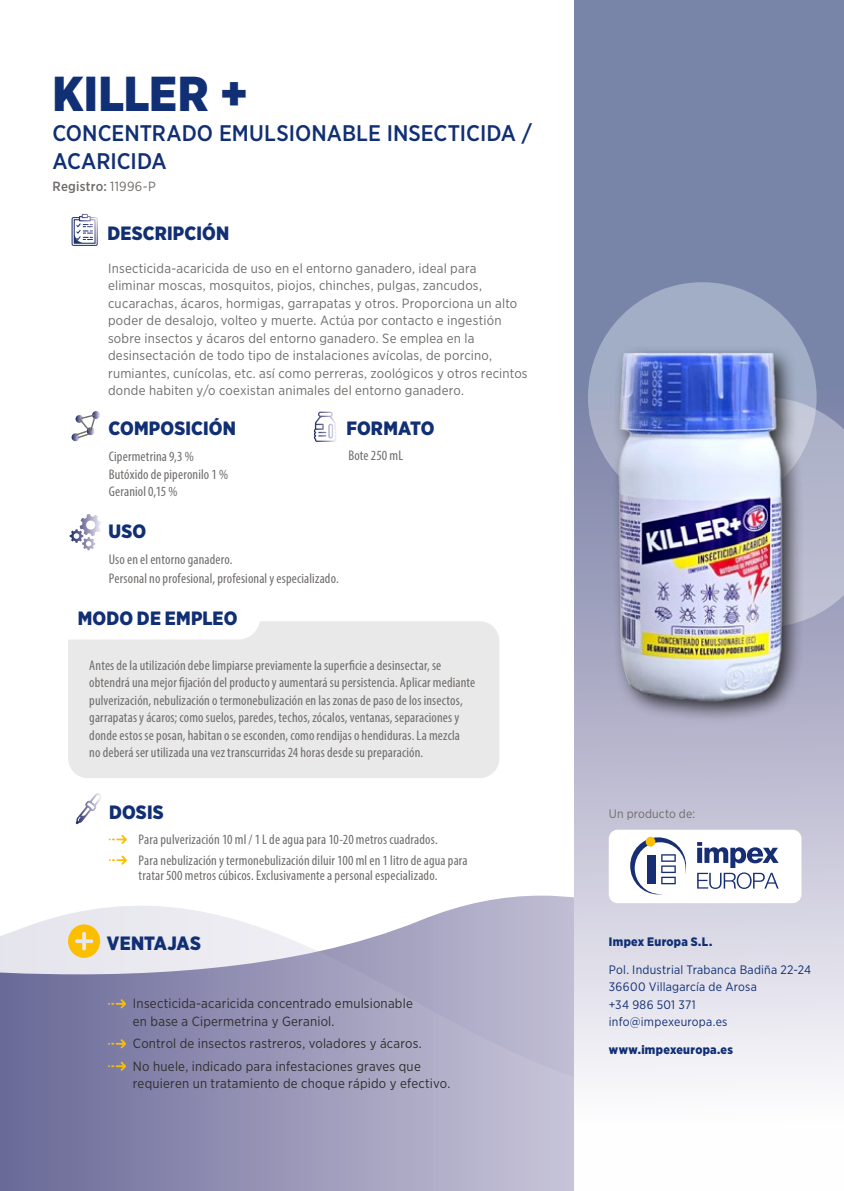
<style>
.page{position:relative;width:844px;height:1191px;background:#fff}
.page>*{position:absolute;margin:0;border:0;box-sizing:border-box;transform-origin:0 0}
.t1{font:900 49px "Gotham Narrow";color:#112f74}
.t2{font:500 22.57px/28.2px "Gotham Narrow";color:#112f74}
.t3{font:900 19.25px "Gotham Narrow";letter-spacing:.01em;color:#112f74}
.Basic{font:condensed 14px/17.5px "Myriad Pro";letter-spacing:.01em;color:#6f6c6a}
.Basic-2{font:13.3px/17.5px "Gotham Narrow";letter-spacing:.015em;color:#6f6c6a}
.Basic-3{font:13.3px/17.5px "Gotham Narrow";letter-spacing:.015em;color:#2e2e2b}
.Basic-4{font:500 13.3px "Gotham Narrow";letter-spacing:.02em;color:#6f6c6a}
.t4{font:12.25px "Gotham Narrow";letter-spacing:.02em;color:#112f74}
.t5{font:900 12.25px "Gotham Narrow";letter-spacing:.025em;color:#112f74}
.t6{font:12.25px "Gotham Narrow";letter-spacing:.01em;color:#6f6c6a}
.s1{font-weight:400}
</style>
<div class="page">
<svg style="left:0;top:904px;width:574px;height:287px;background:#a7a5c1"></svg>
<svg style="left:574px;top:0;width:269px;height:1081px;background:#a7acc5"></svg>
<svg style="left:68px;top:924px;width:32px;height:34px"></svg>
<div style="left:608px;top:829px;width:193px;height:74px;background:#fff;border-radius:9px"></div>
<div style="left:587px;top:282px;width:229px;height:230px;background:#a1aec5;border-radius:50%"></div>
<svg style="left:314px;top:411px;width:22px;height:31px"></svg>
<svg style="left:72px;top:214px;width:26px;height:32px"></svg>
<svg style="left:70px;top:514px;width:31px;height:36px"></svg>
<svg style="left:76px;top:793px;width:25px;height:31px"></svg>
<div style="left:68px;top:621px;width:431px;height:157px;background:#e9e9e9;border-radius:20px"></div>
<div style="left:45px;top:596px;width:214px;height:42px;background:#fff;border-radius:21px"></div>
<div style="left:44px;top:595px;width:216px;height:44px;border:2px solid #fff;border-radius:21px"></div>
<svg style="left:72px;top:411px;width:28px;height:30px"></svg>
<svg style="left:108px;top:999px;width:18px;height:9px"></svg>
<svg style="left:108px;top:1039px;width:18px;height:9px"></svg>
<svg style="left:108px;top:1061px;width:18px;height:9px"></svg>
<svg style="left:109px;top:835px;width:18px;height:9px"></svg>
<svg style="left:109px;top:855px;width:18px;height:9px"></svg>
<svg style="left:630px;top:837px;width:56px;height:57px"></svg>
<svg style="left:645px;top:836px;width:10px;height:10px"></svg>
<svg style="left:697px;top:842px;width:81px;height:47px"></svg>
<img style="left:574px;top:327px;width:266px;height:396px">
<p class="t1" style="left:52px;top:62px;width:197px">KILLER +</p>
<p class="t2" style="left:52px;top:118px;width:481px">CONCENTRADO EMULSIONABLE INSECTICIDA /<br>ACARICIDA</p>
<p class="Basic-4" style="left:52px;top:178px;width:105px">Registro: <span class="s1">11996-P</span></p>
<p class="t3" style="left:107px;top:221px;width:123px">DESCRIPCIÓN</p>
<p class="Basic-2" style="left:108px;top:259px;width:421px">Insecticida-acaricida de uso en el entorno ganadero, ideal para<br>eliminar moscas, mosquitos, piojos, chinches, pulgas, zancudos, cucarachas, ácaros, hormigas, garrapatas y otros. Proporciona un alto poder de desalojo, volteo y muerte. Actúa por contacto e ingestión sobre insectos y ácaros del entorno ganadero. Se emplea en la desinsectación de todo tipo de instalaciones avícolas, de porcino, rumiantes, cunícolas, etc. así como perreras, zoológicos y otros recintos donde habiten y/o coexistan animales del entorno ganadero.</p>
<p class="t3" style="left:108px;top:415px;width:129px">COMPOSICIÓN</p>
<p class="t3" style="left:346px;top:415px;width:89px">FORMATO</p>
<p class="Basic" style="left:348px;top:447px;width:56px">Bote 250 mL</p>
<p class="Basic" style="left:109px;top:447px;width:86px">Cipermetrina 9,3 %</p>
<p class="Basic" style="left:109px;top:465px;width:121px">Butóxido de piperonilo 1 %</p>
<p class="Basic" style="left:109px;top:482px;width:70px">Geraniol 0,15 %</p>
<p class="t3" style="left:108px;top:518px;width:39px">USO</p>
<p class="Basic" style="left:109px;top:551px;width:125px">Uso en el entorno ganadero.</p>
<p class="Basic" style="left:109px;top:570px;width:231px">Personal no profesional, profesional y especializado.</p>
<p class="t3" style="left:78px;top:605px;width:161px">MODO DE EMPLEO</p>
<p class="Basic" style="left:89px;top:656px;width:387px">Antes de la utilización debe limpiarse previamente la superficie a desinsectar, se obtendrá una mejor fijación del producto y aumentará su persistencia. Aplicar mediante pulverización, nebulización o termonebulización en las zonas de paso de los insectos, garrapatas y ácaros; como suelos, paredes, techos, zócalos, ventanas, separaciones y donde estos se posan, habitan o se esconden, como rendijas o hendiduras. La mezcla<br>no deberá ser utilizada una vez transcurridas 24 horas desde su preparación.</p>
<p class="t3" style="left:109px;top:799px;width:56px">DOSIS</p>
<p class="Basic" style="left:139px;top:830px;width:300px">Para pulverización 10 ml / 1 L de agua para 10-20 metros cuadrados.</p>
<p class="Basic" style="left:139px;top:852px;width:330px;line-height:15.8px">Para nebulización y termonebulización diluir 100 ml en 1 litro de agua para tratar 500 metros cúbicos. Exclusivamente a personal especializado.</p>
<p class="t3" style="left:107px;top:930px;width:95px">VENTAJAS</p>
<p class="Basic-3" style="left:133px;top:994px;width:281px">Insecticida-acaricida concentrado emulsionable en base a Cipermetrina y Geraniol.</p>
<p class="Basic-3" style="left:133px;top:1034px;width:290px">Control de insectos rastreros, voladores y ácaros.</p>
<p class="Basic-3" style="left:133px;top:1057px;width:319px">No huele, indicado para infestaciones graves que requieren un tratamiento de choque rápido y efectivo.</p>
<p class="t6" style="left:608px;top:806px;width:88px">Un producto de:</p>
<p class="t5" style="left:608px;top:934px;width:105px">Impex Europa S.L.</p>
<p class="t4" style="left:608px;top:961px;width:203px">Pol. Industrial Trabanca Badiña 22-24</p>
<p class="t4" style="left:608px;top:979px;width:149px">36600 Villagarcía de Arosa</p>
<p class="t4" style="left:608px;top:996px;width:88px">+34 986 501 371</p>
<p class="t4" style="left:608px;top:1014px;width:120px">info@impexeuropa.es</p>
<p class="t5" style="left:608px;top:1041px;width:125px">www.impexeuropa.es</p>
</div>
